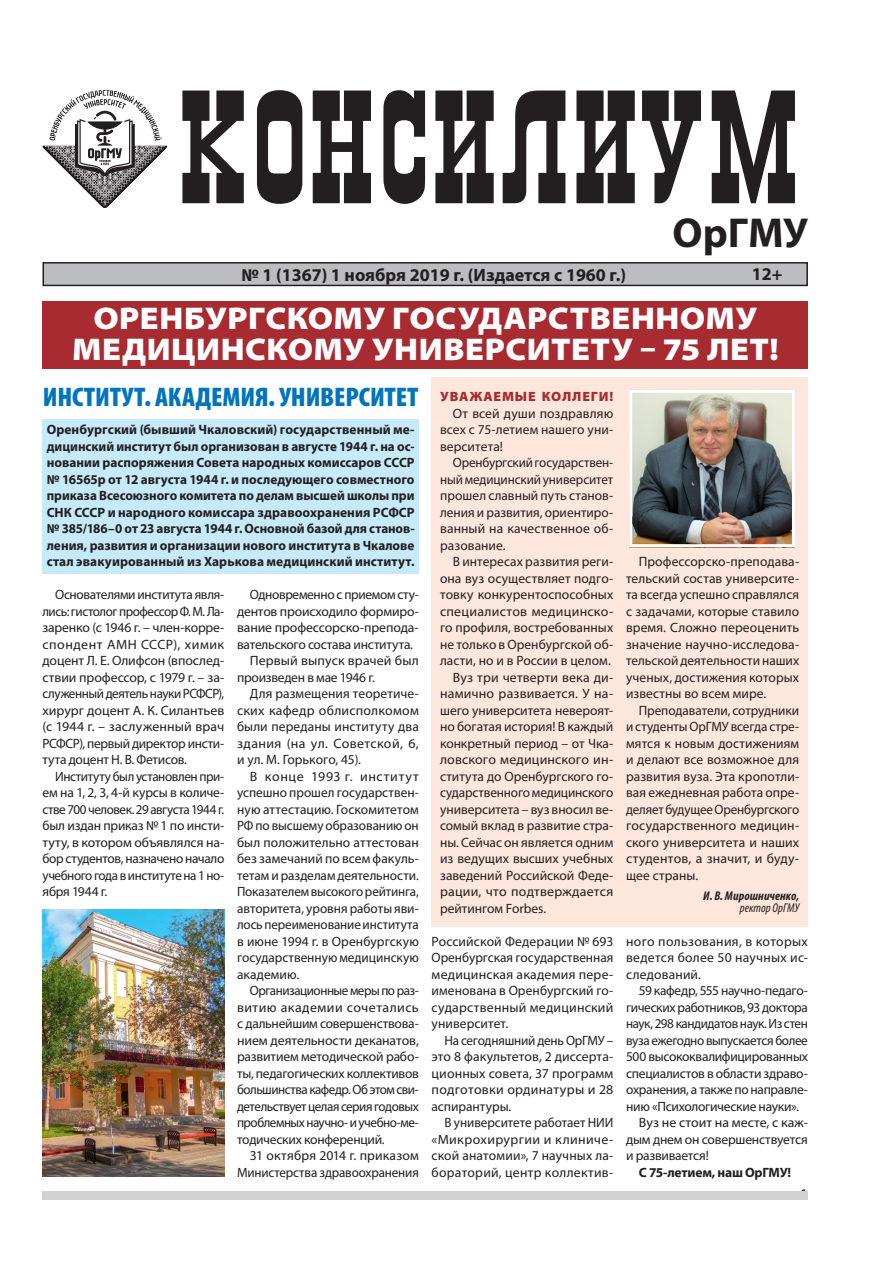
<style>
.page{position:relative;width:893px;height:1263px;background:#fff}
.page>*{position:absolute;margin:0;border:0;box-sizing:border-box;transform-origin:0 0}
.t1{font:700 42px "Myriad Pro";letter-spacing:-.005em;color:#231f20}
.Статья{font:900 semi-expanded 31.5px/31.5px "Myriad Pro";letter-spacing:.015em;color:#fff;text-align:center}
.Статья-2{font:900 condensed 27px "Myriad Pro";letter-spacing:-.005em;color:#0074be}
.Main_Text{font:700 18px "Myriad Pro";color:#231f20}
.t2{font:15px "Myriad Pro";color:#231f20}
.Статья-3{font:13.5px/16.5px "Myriad Pro";color:#231f20;text-align:justify}
.Статья-4{font:700 13.5px/16.5px "Myriad Pro";letter-spacing:.005em;color:#231f20;text-align:justify}
.Статья-5{font:700 13.5px "Myriad Pro";letter-spacing:-.015em;color:#231f20}
.Статья-6{font:900 13.5px "Myriad Pro";letter-spacing:.06em;color:#a72b30}
.Подпись_И_О__ФАМИЛИЯ{font:italic 700 condensed 12.75px/12px "Myriad Pro";letter-spacing:.005em;color:#231f20;text-align:right}
.s1{font-weight:400}
</style>
<div class="page">
<svg style="left:182px;top:90px;width:613px;height:114px;fill:#231f20"></svg>
<div style="left:43px;top:263px;width:764px;height:22px;background:#bcbdc0"></div>
<div style="left:43px;top:262px;width:765px;height:24px;border:2px solid #231f20"></div>
<div style="left:42px;top:1191px;width:765px;height:9px;background:#d1d2d4"></div>
<svg style="left:42px;top:90px;width:126px;height:118px"></svg>
<div style="left:43px;top:301px;width:765px;height:68px;background:#a72b30"></div>
<div style="left:43px;top:420px;width:376px;height:154px;background:#c6eafa"></div>
<div style="left:432px;top:377px;width:376px;height:549px;background:#fde7dc"></div>
<img style="left:633px;top:394px;width:158px;height:149px">
<div style="left:629px;top:390px;width:166px;height:157px;border:3px solid #fff"></div>
<img style="left:43px;top:909px;width:181px;height:268px">
<p class="t1" style="left:673px;top:205px;width:137px">ОрГМУ</p>
<p class="Main_Text" style="left:241px;top:263px;width:386px">№ 1 (1367) 1 ноября 2019 г. (Издается с 1960 г.)</p>
<p class="Main_Text" style="left:752px;top:262px;width:32px">12+</p>
<p class="Статья" style="left:72px;top:301px;width:708px">ОРЕНБУРГСКОМУ ГОСУДАРСТВЕННОМУ<br>МЕДИЦИНСКОМУ УНИВЕРСИТЕТУ – 75 ЛЕТ!</p>
<p class="Статья-2" style="left:43px;top:379px;width:377px">ИНСТИТУТ. АКАДЕМИЯ. УНИВЕРСИТЕТ</p>
<p class="Статья-4" style="left:47px;top:421px;width:369px">Оренбургский (бывший Чкаловский) государственный ме&shy;дицинский институт был организован в августе 1944 г. на ос&shy;новании распоряжения Совета народных комиссаров СССР № 16565р от 12 августа 1944 г. и последующего совместного приказа Всесоюзного комитета по делам высшей школы при СНК СССР и народного комиссара здравоохранения РСФСР № 385/186–0 от 23 августа 1944 г. Основной базой для станов&shy;ления, развития и организации нового института в Чкалове стал эвакуированный из Харькова медицинский институт.</p>
<p class="Статья-3" style="left:43px;top:586px;width:183px;text-indent:13px">Основателями института явля&shy;лись: гистолог профессор Ф. М. Ла&shy;заренко (с 1946 г. – член-корре&shy;спондент АМН СССР), химик доцент Л. Е. Олифсон (впослед&shy;ствии профессор, с 1979 г. – за&shy;служенный деятель науки РСФСР), хирург доцент А. К. Силантьев (с 1944 г. – заслуженный врач РСФСР), первый директор инсти&shy;тута доцент Н. В. Фетисов.</p>
<p class="Статья-3" style="left:43px;top:768px;width:183px;text-indent:13px">Институту был установлен при&shy;ем на 1, 2, 3, 4-й курсы в количе&shy;стве 700 человек. 29 августа 1944 г. был издан приказ № 1 по инсти&shy;туту, в котором объявлялся на&shy;бор студентов, назначено начало учебного года в институте на 1 но&shy;ября 1944 г.</p>
<p class="Статья-6" style="left:440px;top:388px;width:175px">УВАЖАЕМЫЕ КОЛЛЕГИ!</p>
<p class="Статья-3" style="left:440px;top:405px;width:175px;text-indent:13px">От всей души поздравляю всех с 75-летием нашего уни&shy;верситета!</p>
<p class="Статья-3" style="left:440px;top:454px;width:175px;text-indent:13px">Оренбургский государствен&shy;ный медицинский университет прошел славный путь станов&shy;ления и развития, ориентиро&shy;ванный на качественное об&shy;разование.</p>
<p class="Статья-3" style="left:440px;top:553px;width:175px;text-indent:13px">В интересах развития реги&shy;она вуз осуществляет подго&shy;товку конкурентоспособных специалистов медицинско&shy;го профиля, востребованных не только в Оренбургской об&shy;ласти, но и в России в целом.</p>
<p class="Статья-3" style="left:440px;top:669px;width:175px;text-indent:13px">Вуз три четверти века ди&shy;намично развивается. У на&shy;шего университета невероят&shy;но богатая история! В каждый конкретный период – от Чка&shy;ловского медицинского ин&shy;ститута до Оренбургского го&shy;сударственного медицинского университета – вуз вносил ве&shy;сомый вклад в развитие стра&shy;ны. Сейчас он является одним из ведущих высших учебных заведений Российской Феде&shy;рации, что подтверждается рейтингом Forbes.</p>
<p class="Статья-3" style="left:626px;top:553px;width:175px;text-indent:13px">Профессорско-преподава&shy;тельский состав университе&shy;та всегда успешно справлялся с задачами, которые ставило время. Сложно переоценить значение научно-исследова&shy;тельской деятельности наших ученых, достижения которых известны во всем мире.</p>
<p class="Статья-3" style="left:626px;top:702px;width:175px;text-indent:13px">Преподаватели, сотрудники и студенты ОрГМУ всегда стре&shy;мятся к новым достижениям и делают все возможное для развития вуза. Эта кропотли&shy;вая ежедневная работа опре&shy;деляет будущее Оренбургского государственного медицин&shy;ского университета и наших студентов, а значит, и буду&shy;щее страны.</p>
<p class="Подпись_И_О__ФАМИЛИЯ" style="left:703px;top:890px;width:97px">И. В.Мирошниченко, <span class="s1">ректор ОрГМУ</span></p>
<p class="Статья-3" style="left:237px;top:586px;width:183px;text-indent:13px">Одновременно с приемом сту&shy;дентов происходило формиро&shy;вание профессорско-препода&shy;вательского состава института.</p>
<p class="Статья-3" style="left:237px;top:652px;width:183px;text-indent:13px">Первый выпуск врачей был произведен в мае 1946 г.</p>
<p class="Статья-3" style="left:237px;top:685px;width:183px;text-indent:13px">Для размещения теоретиче&shy;ских кафедр облисполкомом были переданы институту два здания (на ул. Советской, 6, и ул. М. Горького, 45).</p>
<p class="Статья-3" style="left:237px;top:768px;width:183px;text-indent:13px">В конце 1993 г. институт успешно прошел государствен&shy;ную аттестацию. Госкомитетом РФ по высшему образованию он был положительно аттестован без замечаний по всем факуль&shy;тетам и разделам деятельности.<br>Показателем высокого рейтинга, авторитета, уровня работы яви&shy;лось переименование института в июне 1994 г. в Оренбургскую государственную медицинскую академию.</p>
<p class="Статья-3" style="left:237px;top:982px;width:183px;text-indent:13px">Организационные меры по раз&shy;витию академии сочетались с дальнейшим совершенствова&shy;нием деятельности деканатов, развитием методической рабо&shy;ты, педагогических коллективов большинства кафедр. Об этом сви&shy;детельствует целая серия годовых проблемных научно- и учебно-ме&shy;тодических конференций.</p>
<p class="Статья-3" style="left:237px;top:1147px;width:183px;text-align:right">31 октября 2014 г. приказом<br>Министерства здравоохранения</p>
<p class="Статья-3" style="left:432px;top:933px;width:183px">Российской Федерации № 693<br>Оренбургская государственная медицинская академия пере&shy;именована в Оренбургский го&shy;сударственный медицинский университет.</p>
<p class="Статья-3" style="left:432px;top:1032px;width:183px;text-indent:13px">На сегодняшний день ОрГМУ – это 8 факультетов, 2 диссерта&shy;ционных совета, 37 программ подготовки ординатуры и 28 аспирантуры.</p>
<p class="Статья-3" style="left:432px;top:1114px;width:183px;text-indent:13px">В университете работает НИИ «Микрохирургии и клиниче&shy;ской анатомии», 7 научных ла&shy;бораторий, центр коллектив-</p>
<p class="Статья-3" style="left:626px;top:933px;width:183px">ного пользования, в которых ведется более 50 научных ис&shy;следований.</p>
<p class="Статья-3" style="left:626px;top:982px;width:183px;text-indent:13px">59 кафедр, 555 научно-педаго&shy;гических работников, 93 доктора наук, 298 кандидатов наук. Из стен вуза ежегодно выпускается более 500 высококвалифицированных специалистов в области здраво&shy;охранения, а также по направле&shy;нию «Психологические науки».</p>
<p class="Статья-3" style="left:626px;top:1114px;width:183px;text-indent:13px">Вуз не стоит на месте, с каж&shy;дым днем он совершенствуется и развивается!</p>
<p class="Статья-5" style="left:639px;top:1163px;width:154px">С 75-летием, наш ОрГМУ!</p>
<p class="t2" style="left:800px;top:1185px;width:9px">1</p>
</div>
